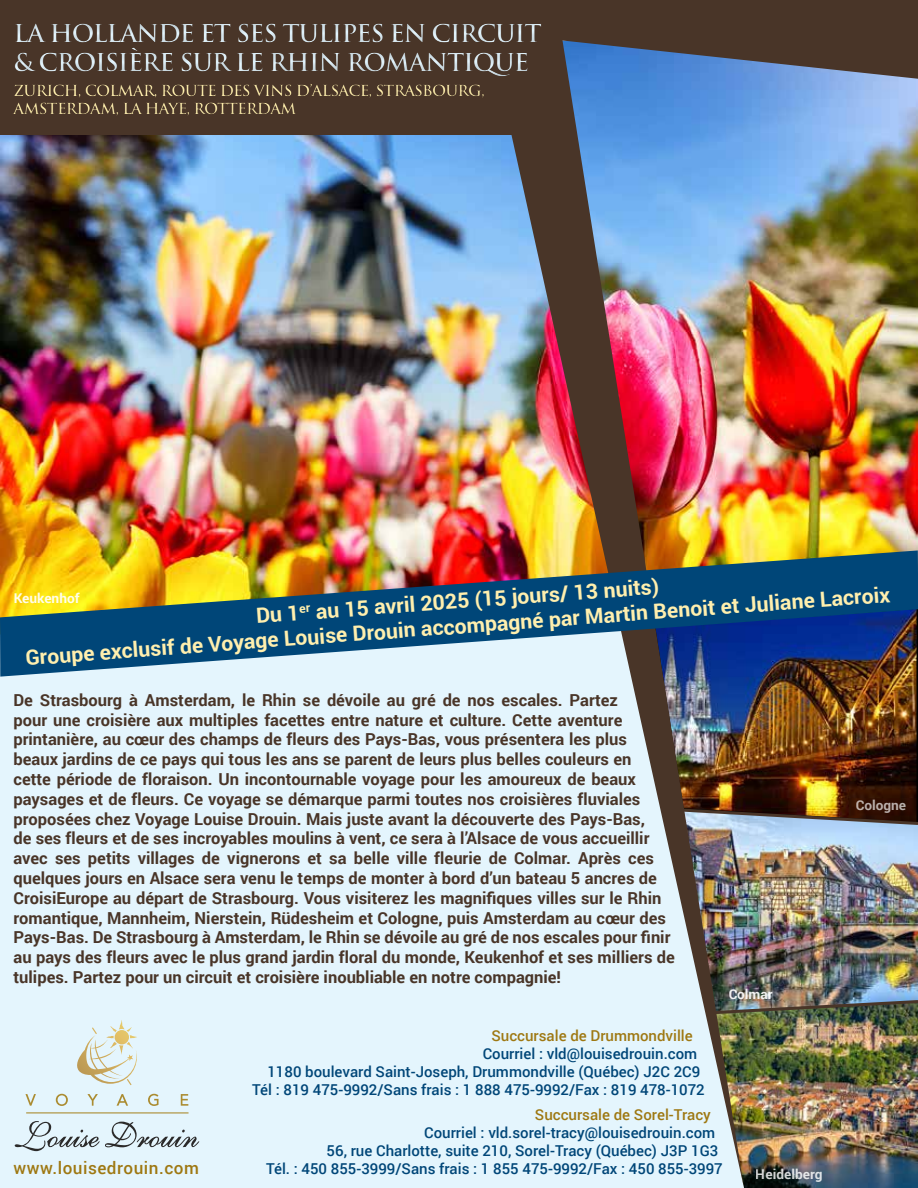
<style>
.page{position:relative;width:918px;height:1188px;background:#fff}
.page>*{position:absolute;margin:0;border:0;box-sizing:border-box;transform-origin:0 0}
.t1{font:700 24px/28.8px "Trajan Pro";letter-spacing:-.05em;color:#e4f5fd}
.t2{font:700 21px/25.3px "Roboto";color:#ffefae;text-align:center}
.t3{font:500 17.1px "Roboto";letter-spacing:.03em;color:#9e7812}
.t4{font:700 16.5px/19.8px "Roboto";color:#493528}
.t5{font:500 15px/18px "Roboto";color:#004678;text-align:right}
.t6{font:700 15px/18px "Trajan Pro";letter-spacing:-.05em;color:#ffefae}
.t7{font:500 15px "Roboto";color:#9e7812}
.t8{font:700 13.5px "Roboto";color:#fff}
</style>
<div class="page">
<img style="left:0;top:0;width:918px;height:1188px">
<img style="left:0;top:550px;width:918px;height:127px">
<svg style="left:25px;top:1094px;width:163px;height:12px;background:#dbe6e0"></svg>
<svg style="left:15px;top:1121px;width:184px;height:30px;background:#c5d3da"></svg>
<svg style="left:75px;top:1020px;width:62px;height:65px;background:#dfe5db"></svg>
<hr style="left:26px;top:1112px;width:163px;height:1px;background:#ab8c31">
<div style="left:7px;top:18px;width:548px;height:111px;background:#493528"></div>
<h1 class="t1" style="left:14px;top:19px;width:530px">LA HOLLANDE ET SES TULIPES EN CIRCUIT &amp; CROISIÈRE SUR LE RHIN ROMANTIQUE</h1>
<p class="t6" style="left:14px;top:81px;width:473px">ZURICH, COLMAR, ROUTE DES VINS D’ALSACE, STRASBOURG,<br>AMSTERDAM, LA HAYE, ROTTERDAM</p>
<p class="t2" style="left:23px;top:618px;width:868px;rotate:-4deg">Du 1<sup>er</sup> au 15 avril 2025 (15 jours/ 13 nuits)<br>Groupe exclusif de Voyage Louise Drouin accompagné par Martin Benoit et Juliane Lacroix</p>
<p class="t8" style="left:14px;top:589px;width:68px">Keukenhof</p>
<p class="t4" style="left:14px;top:689px;width:663px">De Strasbourg à Amsterdam, le Rhin se dévoile au gré de nos escales. Partez<br>pour une croisière aux multiples facettes entre nature et culture. Cette aventure printanière, au cœur des champs de fleurs des Pays-Bas, vous présentera les plus beaux jardins de ce pays qui tous les ans se parent de leurs plus belles couleurs en<br>cette période de floraison. Un incontournable voyage pour les amoureux de beaux paysages et de fleurs. Ce voyage se démarque parmi toutes nos croisières fluviales proposées chez Voyage Louise Drouin. Mais juste avant la découverte des Pays-Bas,<br>de ses fleurs et de ses incroyables moulins à vent, ce sera à l’Alsace de vous accueillir avec ses petits villages de vignerons et sa belle ville fleurie de Colmar. Après ces quelques jours en Alsace sera venu le temps de monter à bord d’un bateau 5 ancres de CroisiEurope au départ de Strasbourg. Vous visiterez les magnifiques villes sur le Rhin romantique, Mannheim, Nierstein, Rüdesheim et Cologne, puis Amsterdam au cœur des Pays-Bas. De Strasbourg à Amsterdam, le Rhin se dévoile au gré de nos escales pour finir au pays des fleurs avec le plus grand jardin floral du monde, Keukenhof et ses milliers de tulipes. Partez pour un circuit et croisière inoubliable en notre compagnie!</p>
<p class="t8" style="left:728px;top:985px;width:46px">Colmar</p>
<p class="t7" style="left:491px;top:1025px;width:203px">Succursale de Drummondville</p>
<p class="t5" style="left:483px;top:1044px;width:216px">Courriel : vld@louisedrouin.com</p>
<p class="t5" style="left:267px;top:1062px;width:434px">1180 boulevard Saint-Joseph, Drummondville (Québec) J2C 2C9</p>
<p class="t5" style="left:252px;top:1080px;width:454px">Tél : 819 475‑9992/Sans frais : 1 888 475‑9992/Fax : 819 478‑1072</p>
<p class="t7" style="left:535px;top:1104px;width:177px">Succursale de Sorel‑Tracy</p>
<p class="t5" style="left:327px;top:1123px;width:393px">Courriel : vld.sorel‑tracy@louisedrouin.com<br>56, rue Charlotte, suite 210, Sorel‑Tracy (Québec) J3P 1G3</p>
<p class="t3" style="left:14px;top:1156px;width:187px">www.louisedrouin.com</p>
<p class="t5" style="left:266px;top:1159px;width:458px">Tél. : 450 855‑3999/Sans frais : 1 855 475‑9992/Fax : 450 855‑3997</p>
<p class="t8" style="left:756px;top:1165px;width:68px">Heidelberg</p>
<p class="t8" style="left:856px;top:796px;width:52px">Cologne</p>
</div>
